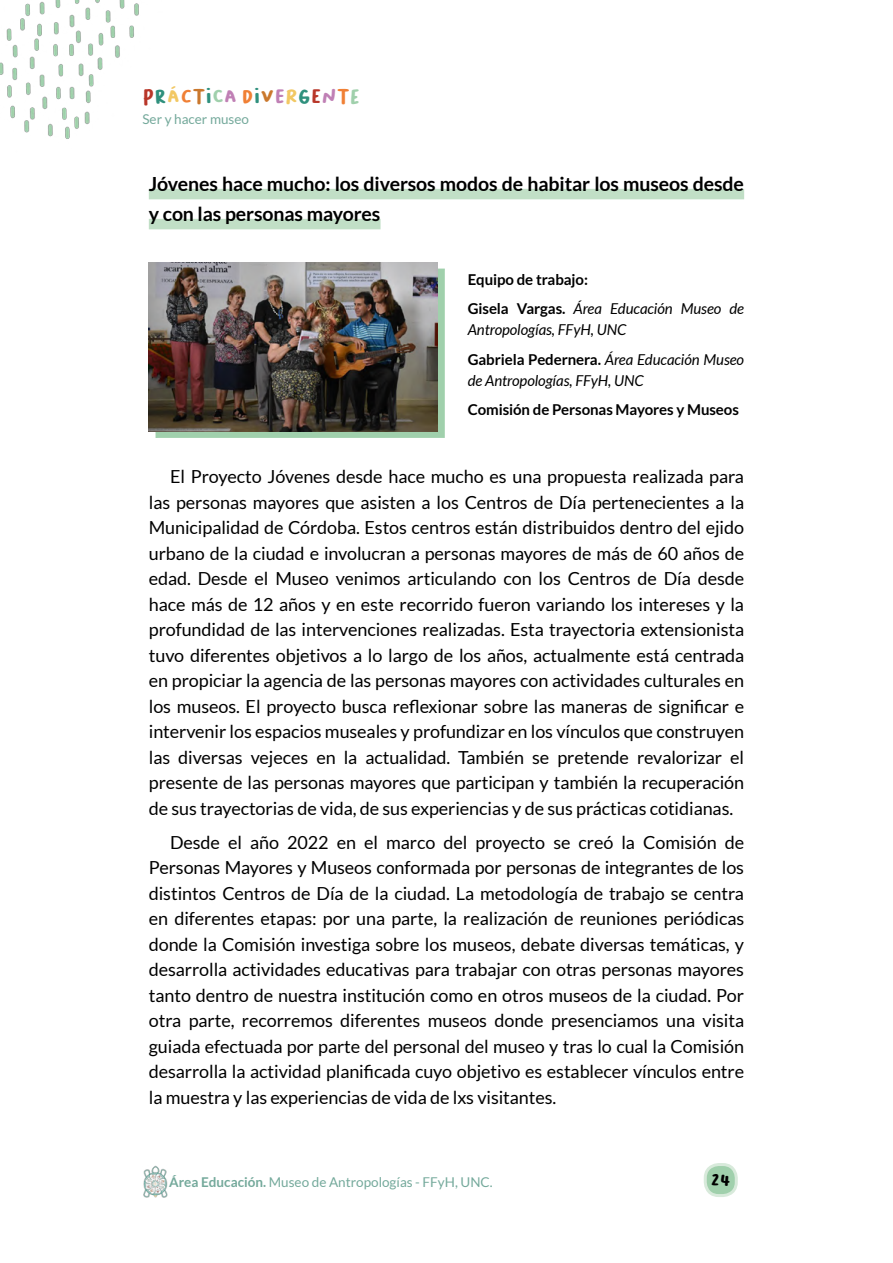
<style>
.page{position:relative;width:893px;height:1263px;background:#fff}
.page>*{position:absolute;margin:0;border:0;box-sizing:border-box;transform-origin:0 0}
.t1{font:700 19.5px/30px "Lato";letter-spacing:-.005em;color:#000}
.t2{font:19.5px "Bakso Sapi";color:#2f907d}
.t3{font:18px/25.5px "Lato";letter-spacing:-.005em;color:#000;text-align:justify}
.t4{font:18px "Bakso Sapi";color:#000}
.t5{font:italic 15px/29.5px "Lato";letter-spacing:-.005em;color:#000}
.t6{font:700 15px/29.5px "Lato";letter-spacing:-.005em;color:#000}
.t7{font:13.5px "Lato";color:#74a99b}
.s1{color:#b83629}
.s2{color:#f2c863}
.s3{color:#f08035}
.s4{color:#ca782d}
.s5{color:#a0d0ac}
.s6{color:#c080b5}
.s7{font-weight:400;font-style:italic}
.s8{font-weight:700;font-style:normal}
.s9{font-weight:700}
</style>
<div class="page">
<div style="left:705px;top:1164px;width:31px;height:31px;background:#a0d0ac;border-radius:14px"></div>
<div style="left:704px;top:1163px;width:34px;height:34px;border:3px solid #d8eadb;border-radius:14px"></div>
<img style="left:0;top:0;width:139px;height:139px">
<img style="left:143px;top:1165px;width:25px;height:32px">
<div style="left:149px;top:189px;width:595px;height:10px;background:#c1dfc6"></div>
<div style="left:149px;top:219px;width:232px;height:10px;background:#c1dfc6"></div>
<div style="left:155px;top:269px;width:290px;height:169px;background:#a0d0ac"></div>
<img style="left:149px;top:262px;width:289px;height:170px">
<p class="t2" style="left:142px;top:85px;width:219px"><span class="s1">P</span>r<span class="s2">á</span><span class="s3">c</span><span class="s4">t</span>i<span class="s5">c</span><span class="s6">a</span> <span class="s3">D</span>i<span class="s4">v</span><span class="s6">e</span><span class="s2">r</span>g<span class="s1">e</span><span class="s6">n</span><span class="s3">t</span><span class="s5">e</span></p>
<p class="t7" style="left:142px;top:112px;width:108px">Ser y hacer museo</p>
<p class="t1" style="left:149px;top:169px;width:597px">Jóvenes hace mucho: los diversos modos de habitar los museos desde y con las personas mayores</p>
<p class="t6" style="left:468px;top:264px;width:278px">Equipo de trabajo:<br>Gisela Vargas. <span class="s7">Área Educación Museo de</span></p>
<p class="t5" style="left:468px;top:315px;width:278px">Antropologías, FFyH, UNC<br><span class="s8">Gabriela Pedernera.</span> Área Educación Museo</p>
<p class="t5" style="left:468px;top:366px;width:178px">de Antropologías, FFyH, UNC</p>
<p class="t6" style="left:468px;top:395px;width:273px">Comisión de Personas Mayores y Museos</p>
<p class="t3" style="left:149px;top:464px;width:597px;text-indent:21px">El Proyecto Jóvenes desde hace mucho es una propuesta realizada para las personas mayores que asisten a los Centros de Día pertenecientes a la Municipalidad de Córdoba. Estos centros están distribuidos dentro del ejido urbano de la ciudad e involucran a personas mayores de más de 60 años de edad. Desde el Museo venimos articulando con los Centros de Día desde hace más de 12 años y en este recorrido fueron variando los intereses y la profundidad de las intervenciones realizadas. Esta trayectoria extensionista tuvo diferentes objetivos a lo largo de los años, actualmente está centrada en propiciar la agencia de las personas mayores con actividades culturales en los museos. El proyecto busca reflexionar sobre las maneras de significar e intervenir los espacios museales y profundizar en los vínculos que construyen las diversas vejeces en la actualidad. También se pretende revalorizar el presente de las personas mayores que participan y también la recuperación de sus trayectorias de vida, de sus experiencias y de sus prácticas cotidianas.</p>
<p class="t3" style="left:149px;top:829px;width:597px;text-indent:21px">Desde el año 2022 en el marco del proyecto se creó la Comisión de Personas Mayores y Museos conformada por personas de integrantes de los distintos Centros de Día de la ciudad. La metodología de trabajo se centra en diferentes etapas: por una parte, la realización de reuniones periódicas donde la Comisión investiga sobre los museos, debate diversas temáticas, y desarrolla actividades educativas para trabajar con otras personas mayores tanto dentro de nuestra institución como en otros museos de la ciudad. Por otra parte, recorremos diferentes museos donde presenciamos una visita guiada efectuada por parte del personal del museo y tras lo cual la Comisión desarrolla la actividad planificada cuyo objetivo es establecer vínculos entre la muestra y las experiencias de vida de lxs visitantes.</p>
<p class="t7" style="left:169px;top:1174px;width:325px"><span class="s9">Área Educación.</span> Museo de Antropologías - FFyH, UNC.</p>
<p class="t4" style="left:710px;top:1170px;width:22px">24</p>
</div>
